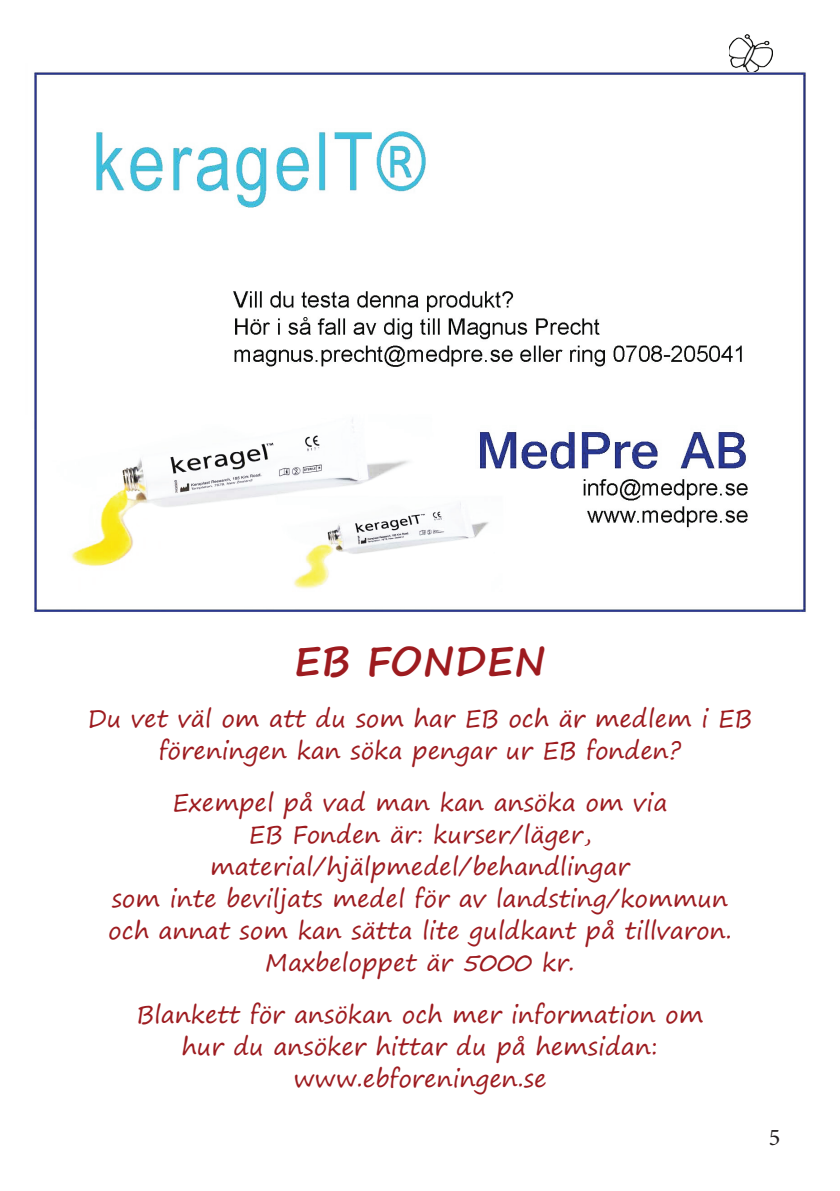
<style>
.page{position:relative;width:840px;height:1191px;background:#fff}
.page>*{position:absolute;margin:0;border:0;box-sizing:border-box;transform-origin:0 0}
.t1{font:700 40px "Segoe Print";color:#9d1b1f}
.t2{font:24px/32px "Segoe Print";color:#9d1b1f;text-align:center}
.t3{font:24px "Minion Pro";color:#231f20}
</style>
<div class="page">
<img style="left:34px;top:72px;width:772px;height:542px">
<img style="left:729px;top:34px;width:43px;height:38px">
<h1 class="t1" style="left:294px;top:624px;width:253px">EB FONDEN</h1>
<p class="t2" style="left:88px;top:701px;width:665px">Du vet väl om att du som har EB och är medlem i EB föreningen kan söka pengar ur EB fonden?</p>
<p class="t2" style="left:108px;top:785px;width:624px">Exempel på vad man kan ansöka om via<br>EB Fonden är: kurser/läger, material/hjälpmedel/behandlingar<br>som inte beviljats medel för av landsting/kommun och annat som kan sätta lite guldkant på tillvaron.<br>Maxbeloppet är 5000 kr.</p>
<p class="t2" style="left:136px;top:997px;width:568px">Blankett för ansökan och mer information om hur du ansöker hittar du på hemsidan: www.ebforeningen.se</p>
<p class="t3" style="left:768px;top:1120px;width:13px">5</p>
</div>
